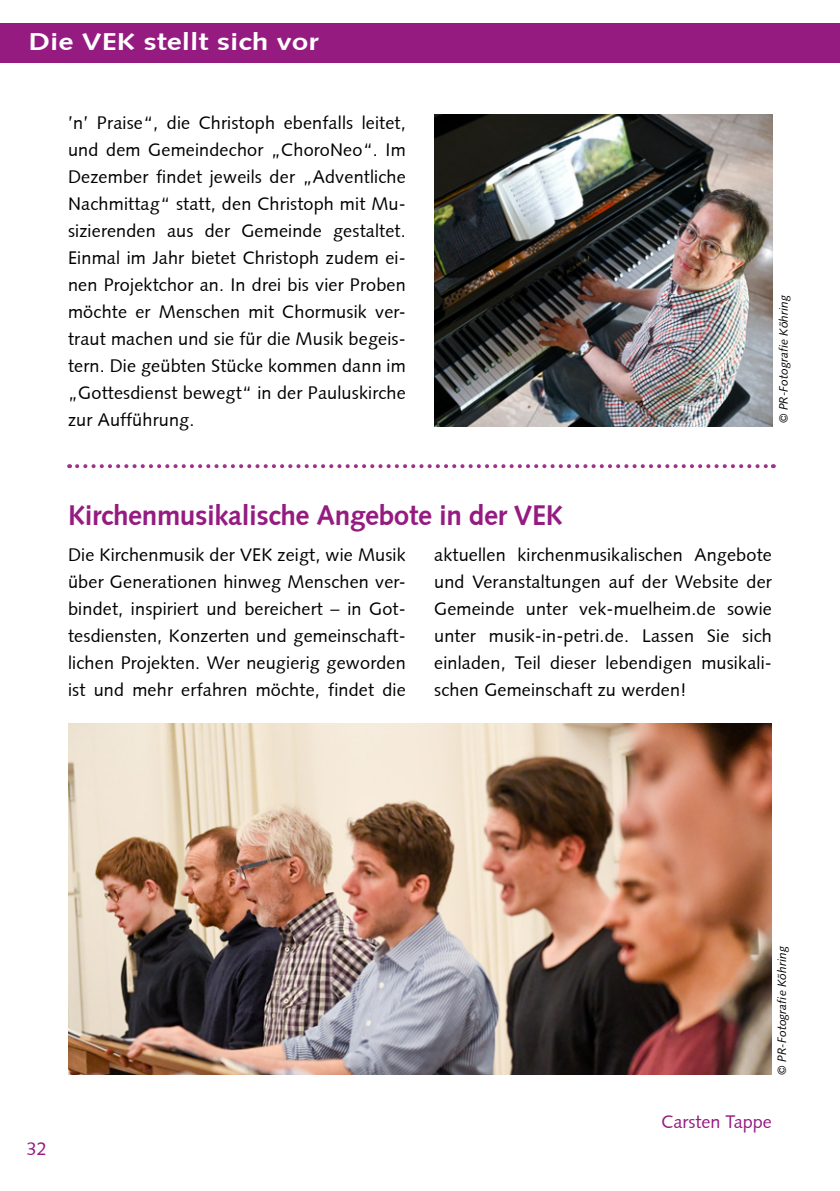
<style>
.page{position:relative;width:840px;height:1191px;background:#fff}
.page>*{position:absolute;margin:0;border:0;box-sizing:border-box;transform-origin:0 0}
.t1{font:700 28px "Syntax";letter-spacing:-.015em;color:#951b81}
.t2{font:700 24px "Syntax";color:#fff;scale:1.25 1}
.t3{font:18px/27px "Syntax";letter-spacing:.01em;color:#000;text-align:justify}
.t4{font:18px "Syntax";color:#951b81}
.t5{font:italic 12px "Syntax";color:#000}
</style>
<div class="page">
<div style="left:0;top:23px;width:839px;height:39px;background:#951b81"></div>
<img style="left:434px;top:115px;width:337px;height:311px">
<svg style="left:77px;top:464px;width:696px;height:4px"></svg>
<img style="left:68px;top:723px;width:703px;height:351px">
<h2 class="t2" style="left:28px;top:28px;width:233px">Die VEK stellt sich vor</h2>
<p class="t3" style="left:68px;top:109px;width:339px">’n’ Praise“, die Christoph ebenfalls leitet, und dem Gemeindechor „ChoroNeo“. Im Dezember findet jeweils der „Adventliche Nachmittag“ statt, den Christoph mit Mu&shy;sizierenden aus der Gemeinde gestaltet.<br>Einmal im Jahr bietet Christoph zudem ei&shy;nen Projektchor an. In drei bis vier Proben möchte er Menschen mit Chormusik ver&shy;traut machen und sie für die Musik begeis&shy;tern. Die geübten Stücke kommen dann im „Gottesdienst bewegt“ in der Pauluskirche zur Aufführung.</p>
<p class="t5" style="left:776px;top:423px;width:130px;rotate:-90deg">© PR-Fotografie Köhring</p>
<h1 class="t1" style="left:68px;top:499px;width:496px">Kirchenmusikalische Angebote in der VEK</h1>
<p class="t3" style="left:68px;top:541px;width:339px">Die Kirchenmusik der VEK zeigt, wie Musik über Generationen hinweg Menschen ver&shy;bindet, inspiriert und bereichert – in Got&shy;tesdiensten, Konzerten und gemeinschaft&shy;lichen Projekten. Wer neugierig geworden ist und mehr erfahren möchte, findet die</p>
<p class="t3" style="left:434px;top:541px;width:339px">aktuellen kirchenmusikalischen Angebote und Veranstaltungen auf der Website der Gemeinde unter vek-muelheim.de sowie unter musik-in-petri.de. Lassen Sie sich einladen, Teil dieser lebendigen musikali&shy;schen Gemeinschaft zu werden!</p>
<p class="t5" style="left:774px;top:1074px;width:130px;rotate:-90deg">© PR-Fotografie Köhring</p>
<p class="t4" style="left:27px;top:1138px;width:22px">32</p>
<p class="t4" style="left:661px;top:1111px;width:112px">Carsten Tappe</p>
</div>
